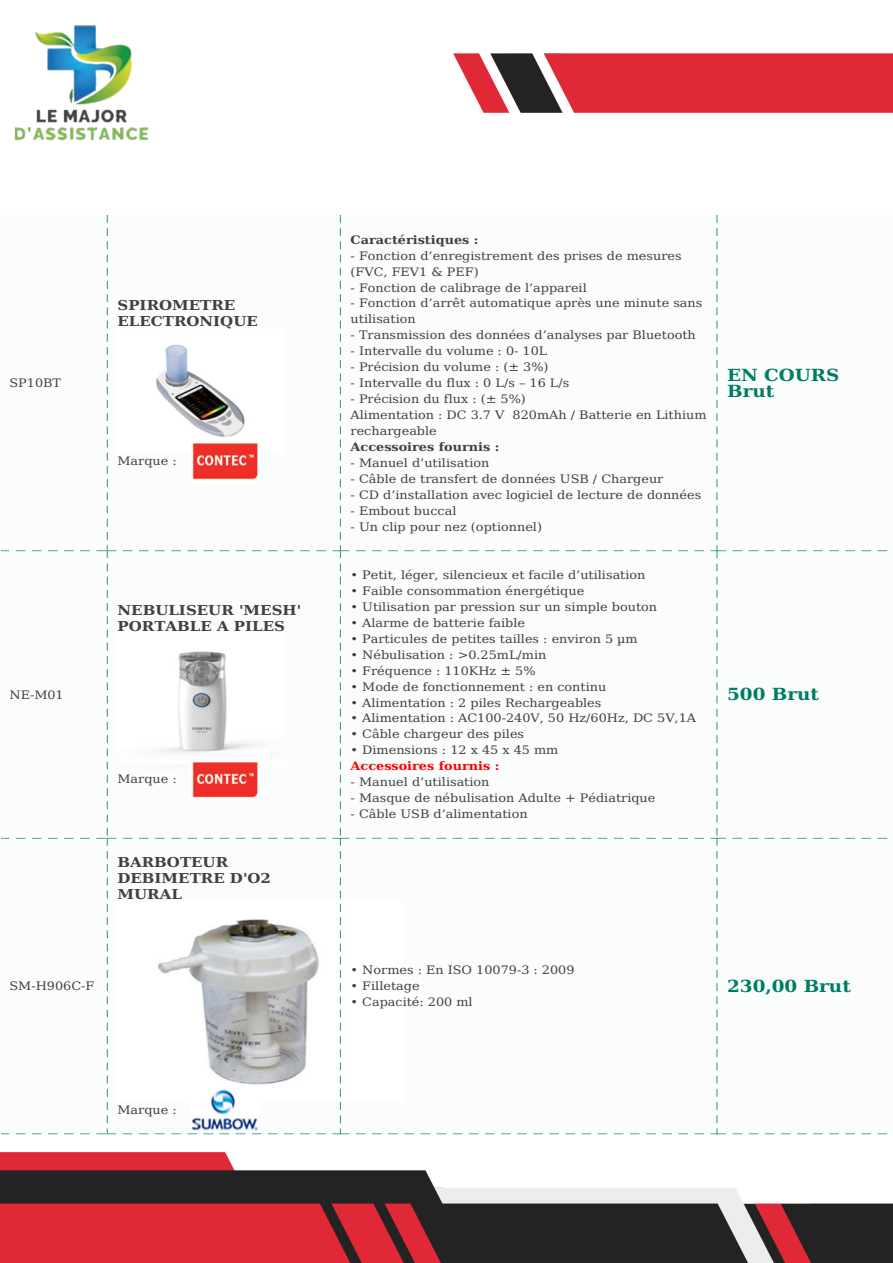
<style>
.page{position:relative;width:893px;height:1263px;background:#fff}
.page>*{position:absolute;margin:0;border:0;box-sizing:border-box;transform-origin:0 0}
.t1{font:700 16.8px/15.9px "DejaVu Serif Condensed";color:#007c64;scale:1.22 1}
.t2{font:700 13.65px/15.9px "DejaVu Serif Condensed";color:#414042;scale:1.22 1}
.t3{font:11.7px/15.9px "DejaVu Serif Condensed";color:#414042;scale:1.22 1}
.t4{font:700 11.7px "DejaVu Serif Condensed";color:#414042;scale:1.22 1}
.t5{font:700 11.7px "DejaVu Serif Condensed";color:#f00;scale:1.22 1}
</style>
<div class="page">
<img style="left:0;top:25px;width:893px;height:1238px">
<p class="t3" style="left:9px;top:375px;width:44px">SP10BT</p>
<p class="t2" style="left:118px;top:297px;width:117px">SPIROMETRE<br>ELECTRONIQUE</p>
<p class="t3" style="left:118px;top:452px;width:50px">Marque :</p>
<p class="t3" style="left:9px;top:686px;width:46px">NE-M01</p>
<p class="t2" style="left:118px;top:602px;width:152px">NEBULISEUR 'MESH'<br>PORTABLE A PILES</p>
<p class="t3" style="left:118px;top:770px;width:50px">Marque :</p>
<p class="t2" style="left:118px;top:854px;width:127px">BARBOTEUR<br>DEBIMETRE D'O2<br>MURAL</p>
<p class="t3" style="left:9px;top:978px;width:71px">SM-H906C-F</p>
<p class="t3" style="left:118px;top:1101px;width:50px">Marque :</p>
<p class="t4" style="left:351px;top:230px;width:106px">Caractéristiques :</p>
<p class="t3" style="left:351px;top:247px;width:273px">- Fonction d’enregistrement des prises de mesures (FVC, FEV1 &amp; PEF)</p>
<p class="t3" style="left:351px;top:279px;width:195px">- Fonction de calibrage de l’appareil</p>
<p class="t3" style="left:351px;top:295px;width:290px">- Fonction d’arrêt automatique après une minute sans utilisation</p>
<p class="t3" style="left:351px;top:327px;width:284px">- Transmission des données d’analyses par Bluetooth</p>
<p class="t3" style="left:351px;top:343px;width:163px">- Intervalle du volume : 0- 10L</p>
<p class="t3" style="left:351px;top:359px;width:164px">- Précision du volume : (± 3%)</p>
<p class="t3" style="left:351px;top:375px;width:181px">- Intervalle du flux : 0 L/s – 16 L/s</p>
<p class="t3" style="left:351px;top:391px;width:293px">- Précision du flux : (± 5%)<br>Alimentation : DC 3.7 V 820mAh / Batterie en Lithium rechargeable</p>
<p class="t4" style="left:351px;top:437px;width:124px">Accessoires fournis :</p>
<p class="t3" style="left:351px;top:454px;width:115px">- Manuel d’utilisation</p>
<p class="t3" style="left:351px;top:470px;width:258px">- Câble de transfert de données USB / Chargeur</p>
<p class="t3" style="left:351px;top:486px;width:289px">- CD d’installation avec logiciel de lecture de données</p>
<p class="t3" style="left:351px;top:502px;width:88px">- Embout buccal</p>
<p class="t3" style="left:351px;top:518px;width:158px">- Un clip pour nez (optionnel)</p>
<p class="t3" style="left:351px;top:567px;width:243px">• Petit, léger, silencieux et facile d’utilisation</p>
<p class="t3" style="left:351px;top:583px;width:193px">• Faible consommation énergétique</p>
<p class="t3" style="left:351px;top:598px;width:253px">• Utilisation par pression sur un simple bouton</p>
<p class="t3" style="left:351px;top:614px;width:144px">• Alarme de batterie faible</p>
<p class="t3" style="left:351px;top:630px;width:237px">• Particules de petites tailles : environ 5 µm</p>
<p class="t3" style="left:351px;top:646px;width:162px">• Nébulisation : &gt;0.25mL/min</p>
<p class="t3" style="left:351px;top:662px;width:153px">• Fréquence : 110KHz ± 5%</p>
<p class="t3" style="left:351px;top:678px;width:211px">• Mode de fonctionnement : en continu</p>
<p class="t3" style="left:351px;top:694px;width:207px">• Alimentation : 2 piles Rechargeables</p>
<p class="t3" style="left:351px;top:710px;width:285px">• Alimentation : AC100-240V, 50 Hz/60Hz, DC 5V,1A</p>
<p class="t3" style="left:351px;top:726px;width:144px">• Câble chargeur des piles</p>
<p class="t3" style="left:351px;top:742px;width:172px">• Dimensions : 12 x 45 x 45 mm</p>
<p class="t5" style="left:351px;top:757px;width:124px">Accessoires fournis :</p>
<p class="t3" style="left:351px;top:774px;width:115px">- Manuel d’utilisation</p>
<p class="t3" style="left:351px;top:790px;width:251px">- Masque de nébulisation Adulte + Pédiatrique</p>
<p class="t3" style="left:351px;top:806px;width:147px">- Câble USB d’alimentation</p>
<h1 class="t1" style="left:727px;top:367px;width:94px">EN COURS<br>Brut</h1>
<h1 class="t1" style="left:727px;top:686px;width:77px">500 Brut</h1>
<p class="t3" style="left:351px;top:962px;width:185px">• Normes : En ISO 10079-3 : 2009</p>
<p class="t3" style="left:351px;top:978px;width:58px">• Filletage</p>
<p class="t3" style="left:351px;top:994px;width:102px">• Capacité: 200 ml</p>
<h1 class="t1" style="left:727px;top:978px;width:103px">230,00 Brut</h1>
</div>
